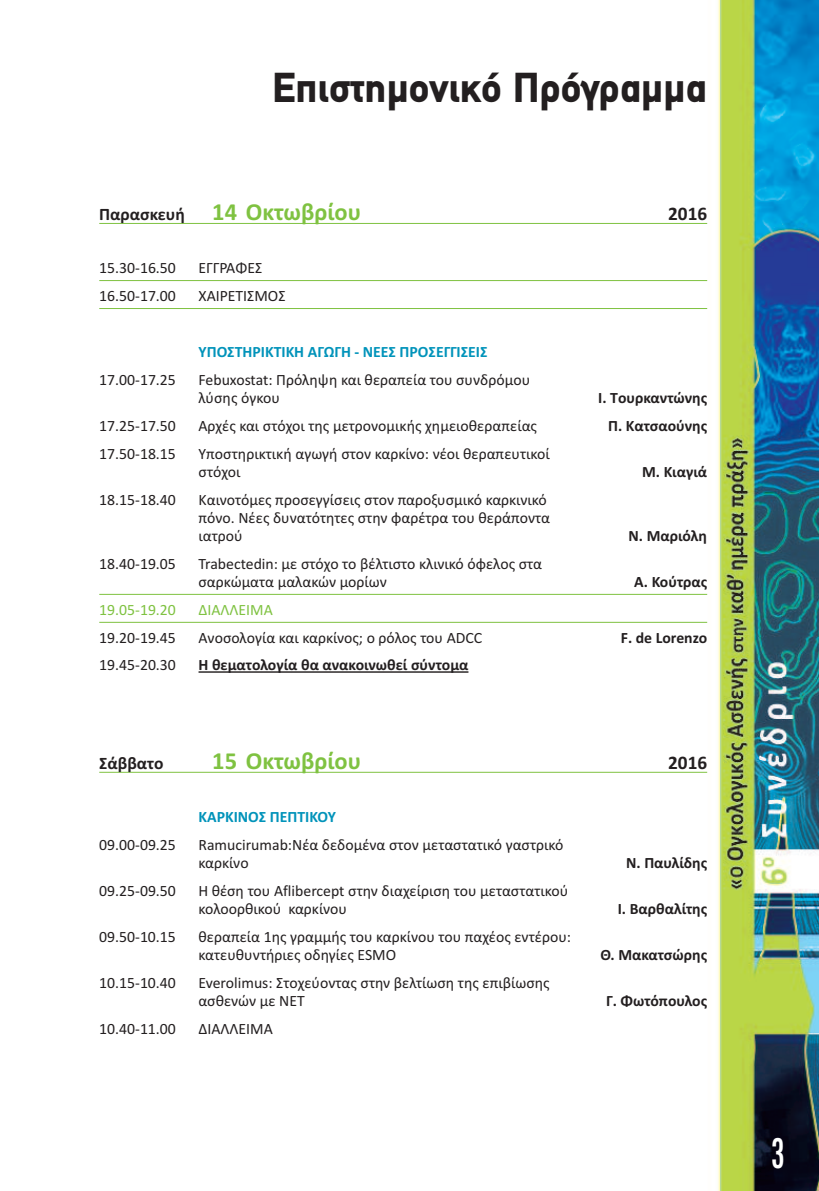
<style>
.page{position:relative;width:819px;height:1191px;background:#fff}
.page>*{position:absolute;margin:0;border:0;box-sizing:border-box;transform-origin:0 0}
.t1{font:900 42px "PF Din Text";color:#231f20}
.t2{font:35px "CF Blast Gothic Maxi";color:#fff}
.t3{font:700 24.5px "Calibri";color:#7fc241}
.t4{font:700 19.25px "Calibri";color:#231f20}
.t5{font:700 17.5px "Calibri";color:#231f20}
.t6{font:15.75px/18px "Calibri";color:#231f20}
.t7{font:700 15.75px "Calibri";color:#231f20}
.t8{font:700 15.75px "Calibri";color:#0093ba}
.t9{font:15.75px "Calibri";color:#7fc241}
.s1{font-size:17.5px;color:#231f20}
</style>
<div class="page">
<img style="left:99px;top:0;width:720px;height:1191px">
<hr style="left:99px;top:223px;width:608px;height:1px;background:#7fc241">
<hr style="left:99px;top:280px;width:608px;height:1px;background:#7fc241">
<hr style="left:99px;top:308px;width:608px;height:1px;background:#7fc241">
<hr style="left:99px;top:594px;width:608px;height:1px;background:#7fc241">
<hr style="left:99px;top:622px;width:608px;height:1px;background:#7fc241">
<hr style="left:198px;top:671px;width:270px;height:1px;background:#231f20">
<hr style="left:99px;top:772px;width:608px;height:1px;background:#7fc241">
<h1 class="t1" style="left:272px;top:63px;width:436px">Επιστημονικό Πρόγραμμα</h1>
<h3 class="t3" style="left:99px;top:198px;width:263px"><span class="s1">Παρασκευή</span> 14 Οκτωβρίου</h3>
<p class="t4" style="left:668px;top:202px;width:41px">2016</p>
<p class="t6" style="left:99px;top:258px;width:78px">15.30-16.50</p>
<p class="t6" style="left:198px;top:258px;width:65px">ΕΓΓΡΑΦΕΣ</p>
<p class="t6" style="left:99px;top:286px;width:78px">16.50-17.00</p>
<p class="t6" style="left:198px;top:286px;width:89px">ΧΑΙΡΕΤΙΣΜΟΣ</p>
<p class="t8" style="left:198px;top:342px;width:290px">ΥΠΟΣΤΗΡΙΚΤΙΚΗ ΑΓΩΓΗ - ΝΕΕΣ ΠΡΟΣΕΓΓΙΣΕΙΣ</p>
<p class="t6" style="left:99px;top:370px;width:78px">17.00-17.25</p>
<p class="t6" style="left:198px;top:370px;width:333px">Febuxostat: Πρόληψη και θεραπεία του συνδρόμου λύσης όγκου</p>
<p class="t7" style="left:598px;top:388px;width:110px">Ι. Tουρκαντώνης</p>
<p class="t6" style="left:99px;top:416px;width:78px">17.25-17.50</p>
<p class="t6" style="left:198px;top:416px;width:340px">Αρχές και στόχοι της μετρονομικής χημειοθεραπείας</p>
<p class="t7" style="left:608px;top:416px;width:101px">Π. Κατσαούνης</p>
<p class="t6" style="left:99px;top:444px;width:78px">17.50-18.15</p>
<p class="t6" style="left:198px;top:444px;width:353px">Yποστηρικτική αγωγή στον καρκίνο: νέοι θεραπευτικοί στόχοι</p>
<p class="t7" style="left:642px;top:462px;width:67px">Μ. Κιαγιά</p>
<p class="t6" style="left:99px;top:490px;width:78px">18.15-18.40</p>
<p class="t6" style="left:198px;top:490px;width:353px">Καινοτόμες προσεγγίσεις στον παροξυσμικό καρκινικό πόνο. Νέες δυνατότητες στην φαρέτρα του θεράποντα ιατρού</p>
<p class="t6" style="left:99px;top:554px;width:78px">18.40-19.05</p>
<p class="t6" style="left:198px;top:554px;width:345px">Trabectedin: με στόχο το βέλτιστο κλινικό όφελος στα σαρκώματα μαλακών μορίων</p>
<p class="t7" style="left:628px;top:526px;width:80px">Ν. Μαριόλη</p>
<p class="t7" style="left:634px;top:572px;width:74px">Α. Κούτρας</p>
<p class="t9" style="left:99px;top:600px;width:78px">19.05-19.20</p>
<p class="t9" style="left:198px;top:600px;width:76px">ΔΙΑΛΛΕΙΜΑ</p>
<p class="t6" style="left:99px;top:628px;width:78px">19.20-19.45</p>
<p class="t6" style="left:198px;top:628px;width:285px">Ανοσολογία και καρκίνος; o ρόλος του ADCC</p>
<p class="t7" style="left:620px;top:628px;width:88px">F. de Lorenzo</p>
<p class="t6" style="left:99px;top:656px;width:78px">19.45-20.30</p>
<p class="t7" style="left:198px;top:656px;width:271px">Η θεματολογία θα ανακοινωθεί σύντομα</p>
<p class="t5" style="left:99px;top:753px;width:66px">Σάββατο</p>
<h3 class="t3" style="left:212px;top:746px;width:150px">15 Οκτωβρίου</h3>
<p class="t4" style="left:668px;top:751px;width:41px">2016</p>
<p class="t8" style="left:198px;top:807px;width:139px">ΚΑΡΚΙΝΟΣ ΠΕΠΤΙΚΟΥ</p>
<p class="t6" style="left:99px;top:835px;width:78px">09.00-09.25</p>
<p class="t6" style="left:198px;top:835px;width:366px">Ramucirumab:Νέα δεδομένα στον μεταστατικό γαστρικό καρκίνο</p>
<p class="t7" style="left:626px;top:853px;width:82px">Ν. Παυλίδης</p>
<p class="t6" style="left:99px;top:881px;width:78px">09.25-09.50</p>
<p class="t6" style="left:198px;top:881px;width:371px">Η θέση του Aflibercept στην διαχείριση του μεταστατικού κολοορθικού καρκίνου</p>
<p class="t6" style="left:99px;top:927px;width:78px">09.50-10.15</p>
<p class="t6" style="left:198px;top:927px;width:374px">θεραπεία 1ης γραμμής του καρκίνου του παχέος εντέρου: κατευθυντήριες οδηγίες ESMO</p>
<p class="t6" style="left:99px;top:973px;width:78px">10.15-10.40</p>
<p class="t6" style="left:198px;top:973px;width:353px">Everolimus: Στοχεύοντας στην βελτίωση της επιβίωσης ασθενών με ΝΕΤ</p>
<p class="t6" style="left:99px;top:1019px;width:78px">10.40-11.00</p>
<p class="t6" style="left:198px;top:1019px;width:76px">ΔΙΑΛΛΕΙΜΑ</p>
<p class="t7" style="left:617px;top:899px;width:91px">Ι. Βαρθαλίτης</p>
<p class="t7" style="left:600px;top:945px;width:108px">Θ. Μακατσώρης</p>
<p class="t7" style="left:606px;top:991px;width:102px">Γ. Φωτόπουλος</p>
<h2 class="t2" style="left:771px;top:1133px;width:15px">3</h2>
</div>
